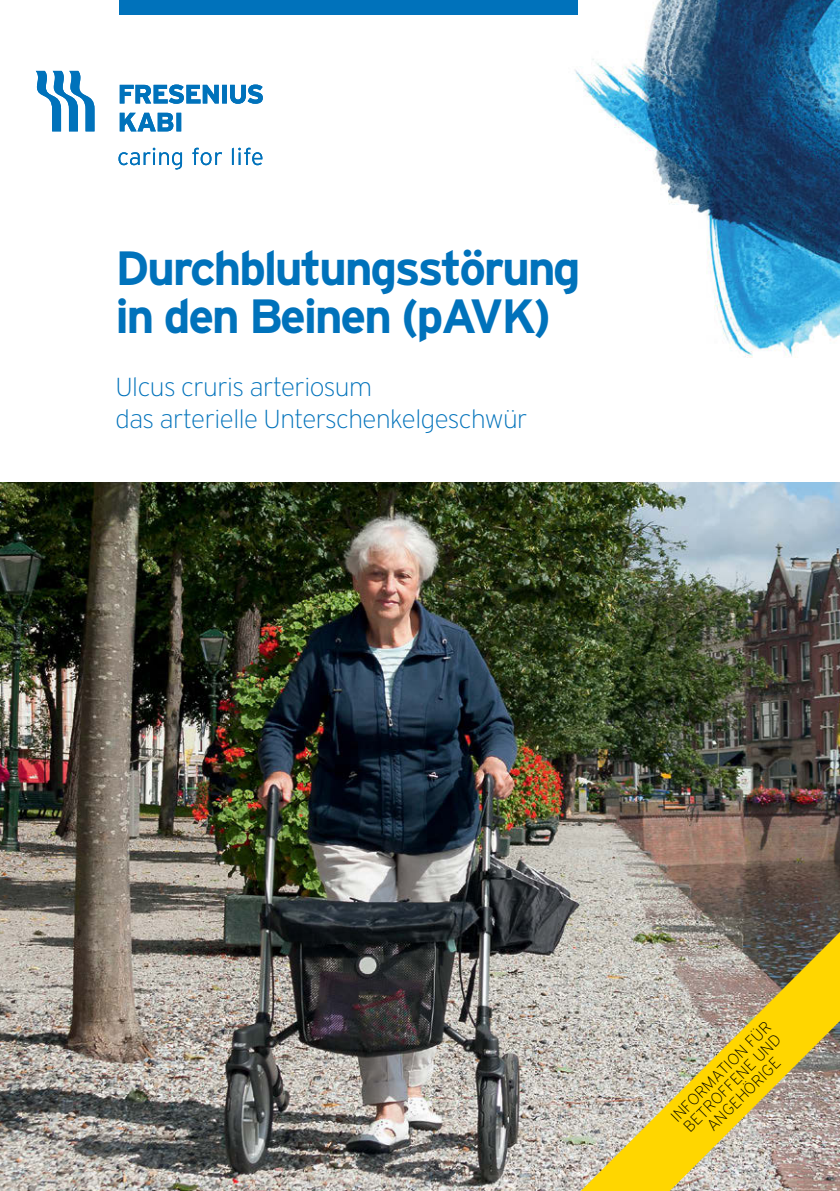
<style>
.page{position:relative;width:840px;height:1191px;background:#fff}
.page>*{position:absolute;margin:0;border:0;box-sizing:border-box;transform-origin:0 0}
.t1{font:700 48px/48px "Interstate";letter-spacing:-.05em;color:#0072bb}
.t2{font:200 26px/32px "Interstate";letter-spacing:-.02em;color:#0072bb}
.t3{font:200 16px/16px "Interstate";color:#000;text-align:center}
</style>
<div class="page">
<img style="left:0;top:482px;width:839px;height:709px">
<img style="left:567px;top:0;width:272px;height:358px">
<div style="left:119px;top:0;width:458px;height:14px;background:#0072bb"></div>
<svg style="left:36px;top:71px;width:58px;height:60px"></svg>
<svg style="left:120px;top:113px;width:61px;height:18px"></svg>
<svg style="left:120px;top:85px;width:143px;height:19px"></svg>
<svg style="left:118px;top:148px;width:144px;height:22px"></svg>
<img style="left:580px;top:932px;width:259px;height:259px">
<h1 class="t1" style="left:115px;top:244px;width:466px">Durchblutungsstörung in den Beinen (pAVK)</h1>
<p class="t2" style="left:115px;top:371px;width:413px">Ulcus cruris arteriosum<br>das arterielle Unterschenkelgeschwür</p>
<p class="t3" style="left:667px;top:1113px;width:136px;rotate:-45deg">INFORMATION FÜR<br>BETROFFENE UND<br>ANGEHÖRIGE</p>
</div>
